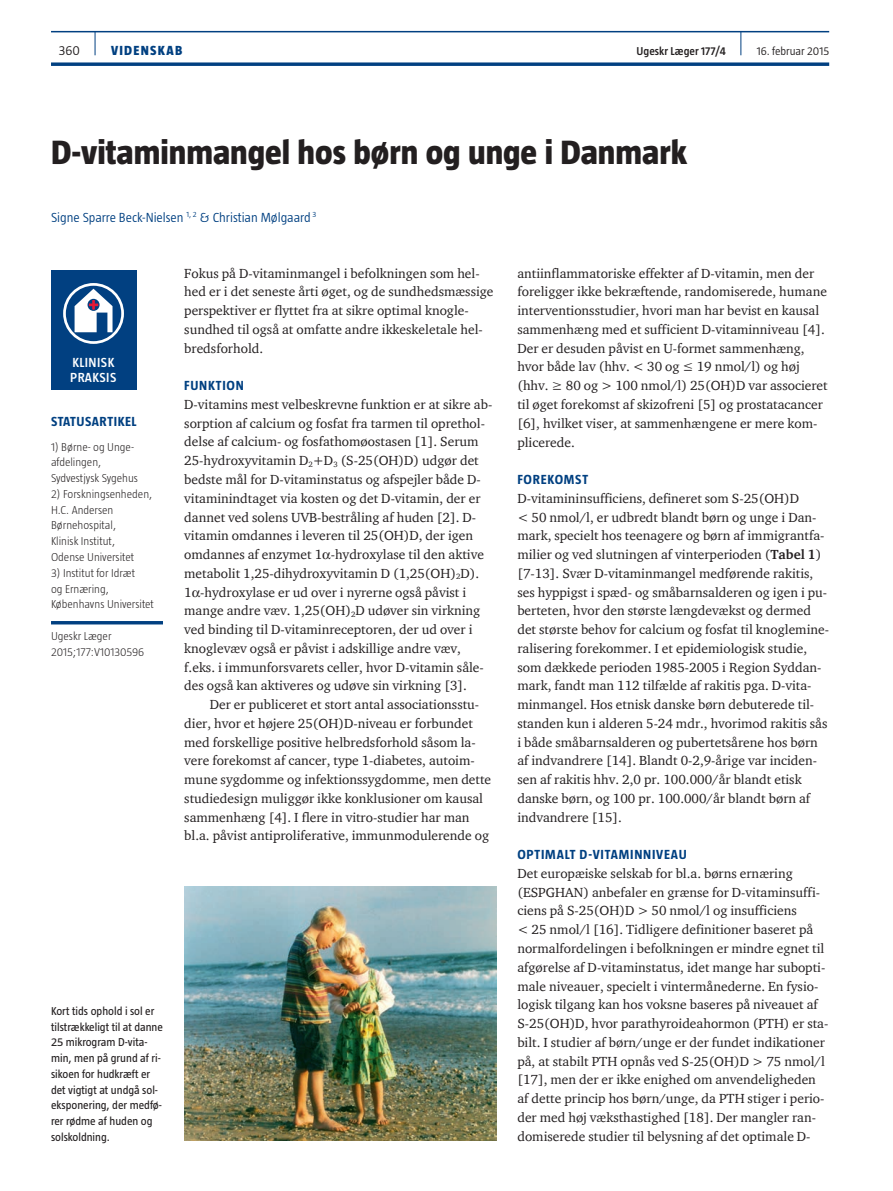
<style>
.page{position:relative;width:893px;height:1191px;background:#fff}
.page>*{position:absolute;margin:0;border:0;box-sizing:border-box;transform-origin:0 0}
.t1{font:800 34.5px "Taz";color:#231f20}
.t2{font:13.5px/18.8px "ITC Charter Com";color:#231f20}
.t3{font:700 13.5px "Taz";letter-spacing:.055em;color:#014081}
.t4{font:300 13.5px "Taz";color:#014081}
.t5{font:600 13.5px/15px "Taz";letter-spacing:.035em;color:#fff}
.t6{font:800 13.5px "Taz";letter-spacing:.095em;color:#014081}
.t7{font:300 13.5px "Taz";color:#231f20}
.t8{font:300 11.7px/15.8px "Taz";color:#231f20}
.t9{font:11.7px/15.8px "Taz";color:#231f20}
.t10{font:600 11.7px "Taz";color:#231f20}
.t11{font:300 11.7px "Taz";color:#231f20}
.s1{font-weight:700}
</style>
<div class="page">
<hr style="left:51px;top:31px;width:778px;height:1px;background:#014081">
<svg style="left:51px;top:62px;width:778px;height:4px;background:#235991"></svg>
<svg style="left:95px;top:32px;width:1px;height:23px"></svg>
<svg style="left:740px;top:32px;width:1px;height:23px"></svg>
<hr style="left:51px;top:621px;width:112px;height:3px;background:#014081">
<div style="left:51px;top:271px;width:85px;height:119px;background:#014081"></div>
<svg style="left:64px;top:284px;width:59px;height:58px"></svg>
<div style="left:63px;top:283px;width:61px;height:61px;border:3px solid #fff;border-radius:50%"></div>
<svg style="left:75px;top:289px;width:38px;height:43px"></svg>
<img style="left:184px;top:887px;width:312px;height:253px">
<p class="t7" style="left:59px;top:43px;width:23px">360</p>
<p class="t6" style="left:111px;top:43px;width:73px">VIDENSKAB</p>
<p class="t10" style="left:637px;top:45px;width:91px">Ugeskr Læger 177/4</p>
<p class="t11" style="left:757px;top:45px;width:74px">16. februar 2015</p>
<h1 class="t1" style="left:51px;top:133px;width:637px">D-vitaminmangel hos børn og unge i Danmark</h1>
<p class="t4" style="left:51px;top:209px;width:267px">Signe Sparre Beck-Nielsen <sup>1,</sup> <sup>2</sup> &amp; Christian Mølgaard <sup>3</sup></p>
<p class="t5" style="left:70px;top:354px;width:48px">KLINISK<br>PRAKSIS</p>
<p class="t3" style="left:51px;top:414px;width:8px">STATUSARTIKEL</p>
<p class="t8" style="left:51px;top:439px;width:89px">1) Børne- og Unge&shy;afdelingen,<br>Sydvestjysk Sygehus</p>
<p class="t8" style="left:51px;top:486px;width:103px">2) Forskningsenheden,<br>H.C. Andersen<br>Børnehospital,<br>Klinisk Institut,<br>Odense Universitet</p>
<p class="t8" style="left:51px;top:565px;width:104px">3) Institut for Idræt<br>og Ernæring,<br>Københavns Universitet</p>
<p class="t8" style="left:51px;top:628px;width:95px">Ugeskr Læger<br>2015;177:V10130596</p>
<p class="t2" style="left:184px;top:263px;width:311px">Fokus på D-vitaminmangel i befolkningen som hel&shy;hed er i det seneste årti øget, og de sundhedsmæssige perspektiver er flyttet fra at sikre optimal knogle&shy;sundhed til også at omfatte andre ikkeskeletale hel&shy;bredsforhold.</p>
<p class="t3" style="left:184px;top:378px;width:61px">FUNKTION</p>
<p class="t2" style="left:184px;top:395px;width:310px">D-vitamins mest velbeskrevne funktion er at sikre ab&shy;sorption af calcium og fosfat fra tarmen til oprethol&shy;delse af calcium- og fosfathomøostasen [1]. Serum 25-hydroxyvitamin D<sub>2</sub>+D<sub>3</sub> (S-25(OH)D) udgør det bedste mål for D-vitaminstatus og afspejler både D&shy;vitaminindtaget via kosten og det D-vitamin, der er dannet ved solens UVB-bestråling af huden [2]. D&shy;vitamin omdannes i leveren til 25(OH)D, der igen omdannes af enzymet 1 -hydroxylase til den aktive metabolit 1,25-dihydroxyvitamin D (1,25(OH)<sub>2</sub>D).<br>1 -hydroxylase er ud over i nyrerne også påvist i mange andre væv. 1,25(OH)<sub>2</sub>D udøver sin virkning ved binding til D-vitaminreceptoren, der ud over i knoglevæv også er påvist i adskillige andre væv, f.eks. i immunforsvarets celler, hvor D-vitamin såle&shy;des også kan aktiveres og udøve sin virkning [3].</p>
<p class="t2" style="left:184px;top:695px;width:308px;text-indent:26px">Der er publiceret et stort antal associationsstu&shy;dier, hvor et højere 25(OH)D-niveau er forbundet med forskellige positive helbredsforhold såsom la&shy;vere forekomst af cancer, type 1-diabetes, autoim&shy;mune sygdomme og infektionssygdomme, men dette studiedesign muliggør ikke konklusioner om kausal sammenhæng [4]. I flere in vitro-studier har man bl.a. påvist antiproliferative, immunmodulerende og</p>
<p class="t9" style="left:51px;top:1003px;width:113px">Kort tids ophold i sol er tilstrækkeligt til at danne<br>25 mikrogram D-vita&shy;min, men på grund af ri&shy;sikoen for hudkræft er det vigtigt at undgå sol&shy;eksponering, der medfø&shy;rer rødme af huden og solskoldning.</p>
<p class="t2" style="left:517px;top:263px;width:312px">antiinflammatoriske effekter af D-vitamin, men der foreligger ikke bekræftende, randomiserede, humane interventionsstudier, hvori man har bevist en kausal sammenhæng med et sufficient D-vitaminniveau [4].<br>Der er desuden påvist en U-formet sammenhæng, hvor både lav (hhv. &lt; 30 og ≤ 19 nmol/l) og høj (hhv. ≥ 80 og &gt; 100 nmol/l) 25(OH)D var associeret til øget forekomst af skizofreni [5] og prostatacancer [6], hvilket viser, at sammenhængene er mere kom&shy;plicerede.</p>
<p class="t3" style="left:517px;top:472px;width:72px">FOREKOMST</p>
<p class="t2" style="left:517px;top:488px;width:313px">D-vitamininsufficiens, defineret som S-25(OH)D<br>&lt; 50 nmol/l, er udbredt blandt børn og unge i Dan&shy;mark, specielt hos teenagere og børn af immigrantfa&shy;milier og ved slutningen af vinterperioden (<span class="s1">Tabel 1</span>) [7-13]. Svær D-vitaminmangel medførende rakitis, ses hyppigst i spæd- og småbarnsalderen og igen i pu&shy;berteten, hvor den største længdevækst og dermed det største behov for calcium og fosfat til knoglemine&shy;ralisering forekommer. I et epidemiologisk studie, som dækkede perioden 1985-2005 i Region Syddan&shy;mark, fandt man 112 tilfælde af rakitis pga. D-vita&shy;minmangel. Hos etnisk danske børn debuterede til&shy;standen kun i alderen 5-24 mdr., hvorimod rakitis sås i både småbarnsalderen og pubertetsårene hos børn af indvandrere [14]. Blandt 0-2,9-årige var inciden&shy;sen af rakitis hhv. 2,0 pr. 100.000/år blandt etisk danske børn, og 100 pr. 100.000/år blandt børn af indvandrere [15].</p>
<p class="t3" style="left:517px;top:847px;width:171px">OPTIMALT D-VITAMINNIVEAU</p>
<p class="t2" style="left:517px;top:863px;width:313px">Det europæiske selskab for bl.a. børns ernæring (ESPGHAN) anbefaler en grænse for D-vitaminsuffi&shy;ciens på S-25(OH)D &gt; 50 nmol/l og insufficiens<br>&lt; 25 nmol/l [16]. Tidligere definitioner baseret på normalfordelingen i befolkningen er mindre egnet til afgørelse af D-vitaminstatus, idet mange har subopti&shy;male niveauer, specielt i vintermånederne. En fysio&shy;logisk tilgang kan hos voksne baseres på niveauet af S-25(OH)D, hvor parathyroideahormon (PTH) er sta&shy;bilt. I studier af børn/unge er der fundet indikationer på, at stabilt PTH opnås ved S-25(OH)D &gt; 75 nmol/l [17], men der er ikke enighed om anvendeligheden af dette princip hos børn/unge, da PTH stiger i perio&shy;der med høj væksthastighed [18]. Der mangler ran&shy;domiserede studier til belysning af det optimale D-</p>
</div>
